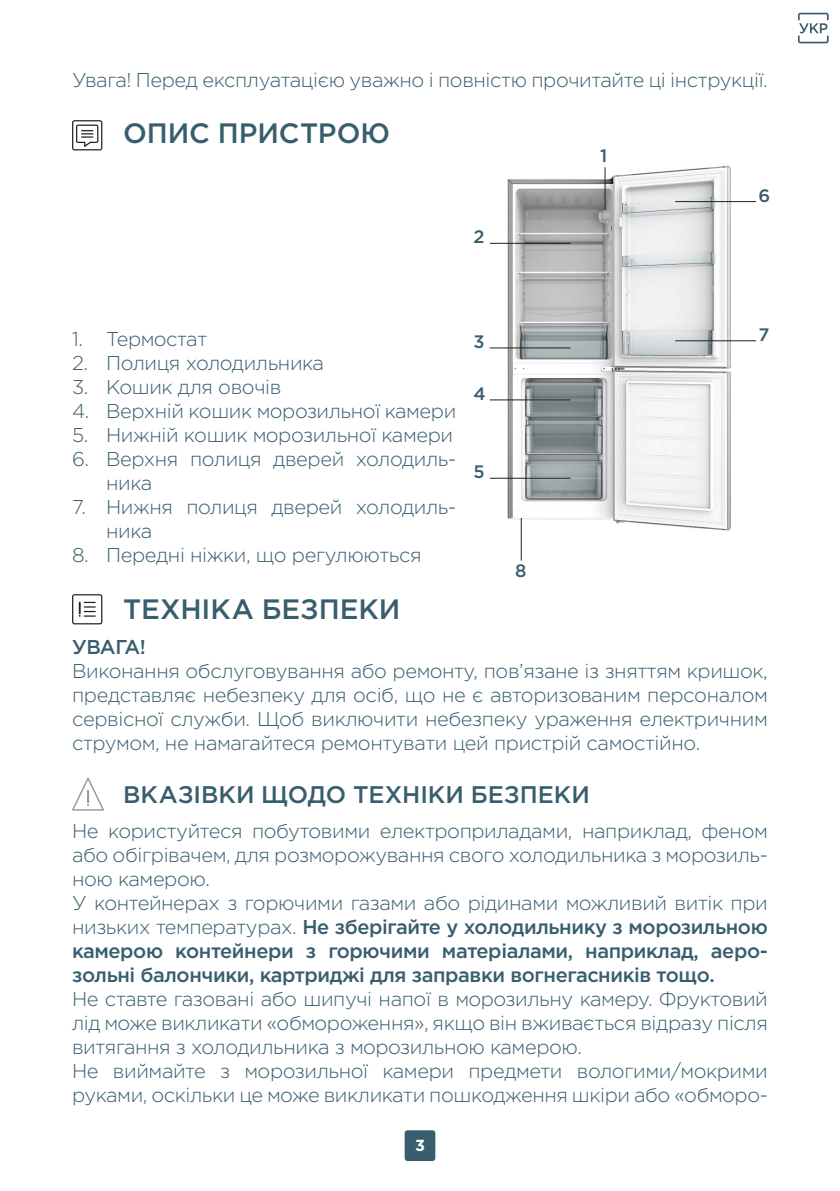
<style>
.page{position:relative;width:840px;height:1191px;background:#fff}
.page>*{position:absolute;margin:0;border:0;box-sizing:border-box;transform-origin:0 0}
.Zag{font:500 28px "Gotham Pro";letter-spacing:-.005em;color:#375d6e}
.Zag_2{font:500 24px "Gotham Pro";color:#375d6e}
.Main{font:300 20px/24px "Gotham Pro";letter-spacing:-.02em;color:#375d6e;text-align:justify}
.Main-2{font:500 20px/24px "Gotham Pro";letter-spacing:-.02em;color:#375d6e;text-align:justify}
.s2{font:300 20px/24px "Gotham Pro";letter-spacing:-.02em;color:#375d6e}
.Main-3{font:500 18px "Gotham Pro";color:#375d6e}
.t1{font:700 16px "Gotham Pro";color:#fff}
.s1{font-weight:300}
</style>
<div class="page">
<img style="left:489px;top:165px;width:245px;height:379px">
<div style="left:404px;top:1130px;width:31px;height:31px;background:#375d6e;border-radius:3px"></div>
<svg style="left:798px;top:13px;width:30px;height:30px"></svg>
<hr style="left:489px;top:478px;width:81px;height:1px;background:#231f20">
<hr style="left:489px;top:399px;width:81px;height:1px;background:#231f20">
<hr style="left:489px;top:347px;width:81px;height:1px;background:#231f20">
<hr style="left:489px;top:243px;width:81px;height:1px;background:#231f20">
<hr style="left:675px;top:340px;width:80px;height:1px;background:#231f20">
<hr style="left:675px;top:201px;width:80px;height:1px;background:#231f20">
<hr style="left:520px;top:518px;width:1px;height:42px;background:#231f20">
<hr style="left:604px;top:167px;width:1px;height:43px;background:#231f20">
<svg style="left:72px;top:120px;width:30px;height:30px"></svg>
<svg style="left:72px;top:594px;width:30px;height:30px"></svg>
<svg style="left:72px;top:777px;width:32px;height:33px"></svg>
<p class="Main" style="left:72px;top:68px;width:697px">Увага! Перед експлуатацією уважно і повністю прочитайте ці інструкції.</p>
<p class="Zag" style="left:123px;top:117px;width:268px">ОПИС ПРИСТРОЮ</p>
<p class="Main-3" style="left:473px;top:227px;width:13px">2</p>
<p class="Main-3" style="left:600px;top:145px;width:9px">1</p>
<p class="Main-3" style="left:758px;top:185px;width:13px">6</p>
<p class="Main-3" style="left:758px;top:324px;width:12px">7</p>
<p class="s2" style="left:72px;top:327px;width:136px">1. Термостат</p>
<p class="s2" style="left:72px;top:351px;width:253px">2. Полиця холодильника</p>
<p class="s2" style="left:72px;top:375px;width:211px">3. Кошик для овочів</p>
<p class="s2" style="left:72px;top:399px;width:385px">4. Верхній кошик морозильної камери</p>
<p class="s2" style="left:72px;top:423px;width:382px">5. Нижній кошик морозильної камери</p>
<p class="s2" style="left:106px;top:447px;width:351px;text-indent:-34px">6. Верхня полиця дверей холодиль&shy;ника</p>
<p class="s2" style="left:106px;top:495px;width:351px;text-indent:-34px">7. Нижня полиця дверей холодиль&shy;ника</p>
<p class="s2" style="left:72px;top:543px;width:351px">8. Передні ніжки, що регулюються</p>
<p class="Zag" style="left:123px;top:593px;width:279px">ТЕХНІКА БЕЗПЕКИ</p>
<p class="Main-2" style="left:72px;top:634px;width:75px">УВАГА!</p>
<p class="Main" style="left:72px;top:659px;width:697px">Виконання обслуговування або ремонту, пов’язане із зняттям кришок, представляє небезпеку для осіб, що не є авторизованим персоналом сервісної служби. Щоб виключити небезпеку ураження електричним струмом, не намагайтеся ремонтувати цей пристрій самостійно.</p>
<p class="Zag_2" style="left:123px;top:780px;width:468px">ВКАЗІВКИ ЩОДО ТЕХНІКИ БЕЗПЕКИ</p>
<p class="Main" style="left:72px;top:819px;width:697px">Не користуйтеся побутовими електроприладами, наприклад, феном або обігрівачем, для розморожування свого холодильника з морозиль&shy;ною камерою.</p>
<p class="Main-2" style="left:72px;top:890px;width:697px"><span class="s1">У контейнерах з горючими газами або рідинами можливий витік при низьких температурах.</span> Не зберігайте у холодильнику з морозильною камерою контейнери з горючими матеріалами, наприклад, аеро&shy;зольні балончики, картриджі для заправки вогнегасників тощо.</p>
<p class="Main" style="left:72px;top:987px;width:697px">Не ставте газовані або шипучі напої в морозильну камеру. Фруктовий лід може викликати «обмороження», якщо він вживається відразу після витягання з холодильника з морозильною камерою.</p>
<p class="Main" style="left:72px;top:1059px;width:697px">Не виймайте з морозильної камери предмети вологими/мокрими руками, оскільки це може викликати пошкодження шкіри або «обморо-</p>
<p class="Main-3" style="left:473px;top:331px;width:13px">3</p>
<p class="Main-3" style="left:473px;top:383px;width:14px">4</p>
<p class="Main-3" style="left:473px;top:461px;width:13px">5</p>
<p class="Main-3" style="left:514px;top:561px;width:13px">8</p>
<p class="t1" style="left:415px;top:1136px;width:11px">3</p>
</div>
